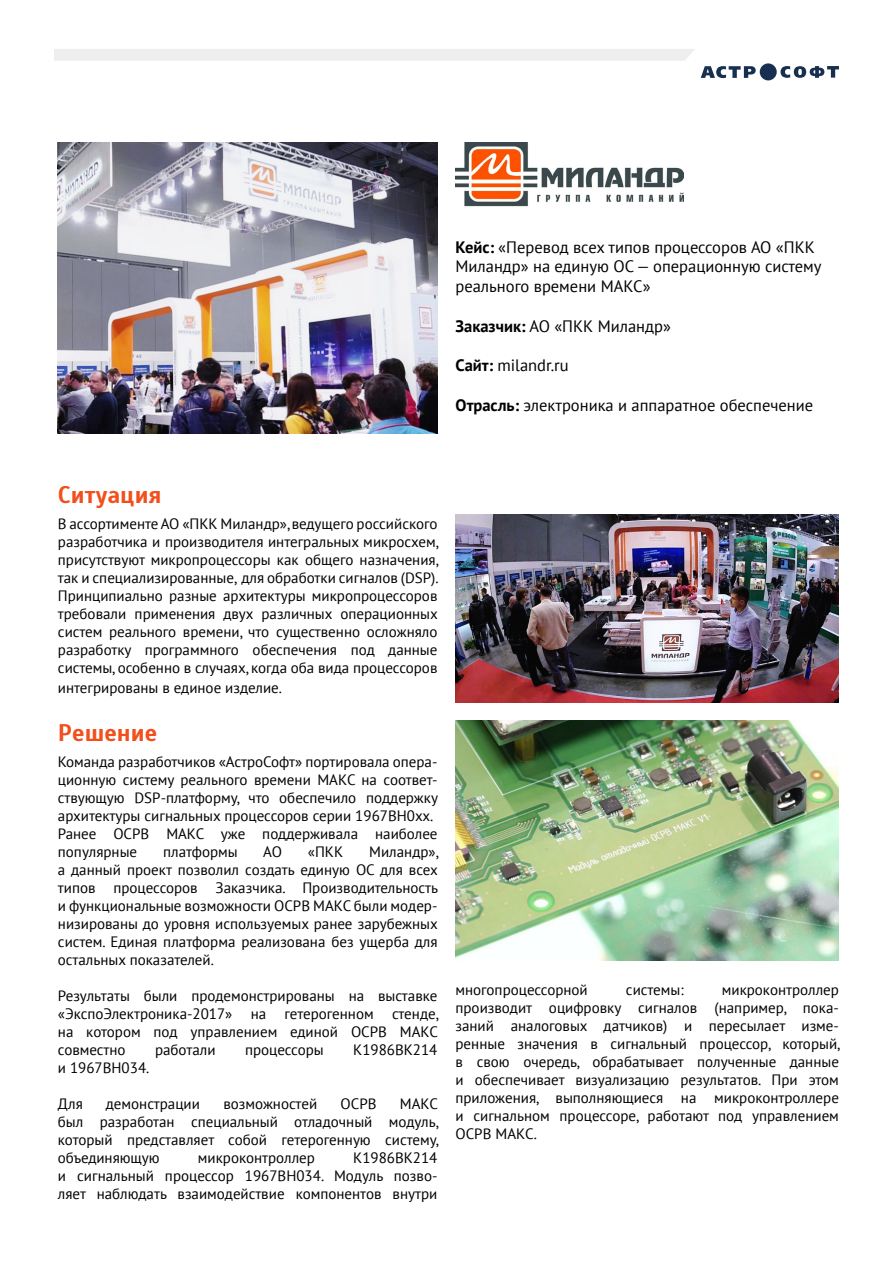
<style>
.page{position:relative;width:893px;height:1263px;background:#fff}
.page>*{position:absolute;margin:0;border:0;box-sizing:border-box;transform-origin:0 0}
.t1{font:700 24px "Scada";color:#f24f1d}
.t2{font:16.5px/19.8px "PT Sans";color:#000}
.t3{font:15px/18px "PT Sans";color:#000;text-align:justify}
.s1{font-weight:700}
</style>
<div class="page">
<img style="left:58px;top:142px;width:379px;height:291px">
<img style="left:455px;top:142px;width:229px;height:65px">
<img style="left:455px;top:720px;width:384px;height:241px">
<img style="left:455px;top:514px;width:384px;height:188px">
<div style="left:54px;top:49px;width:641px;height:12px;background:#eee"></div>
<div style="left:760px;top:63px;width:17px;height:17px;background:#18304f;border-radius:50%"></div>
<svg style="left:701px;top:66px;width:55px;height:12px"></svg>
<svg style="left:780px;top:66px;width:59px;height:12px"></svg>
<p class="t2" style="left:455px;top:236px;width:368px"><span class="s1">Кейс:</span> «Перевод всех типов процессоров АО «ПКК<br>Миландр» на единую ОС — операционную систему реального времени МАКС»</p>
<p class="t2" style="left:455px;top:316px;width:217px"><span class="s1">Заказчик:</span> АО «ПКК Миландр»</p>
<p class="t2" style="left:455px;top:355px;width:115px"><span class="s1">Сайт:</span> milandr.ru</p>
<p class="t2" style="left:455px;top:395px;width:359px"><span class="s1">Отрасль:</span> электроника и аппаратное обеспечение</p>
<h1 class="t1" style="left:58px;top:480px;width:105px">Ситуация</h1>
<p class="t3" style="left:58px;top:514px;width:382px">В ассортименте АО «ПКК Миландр», ведущего российского разработчика и производителя интегральных микросхем, присутствуют микропроцессоры как общего назначения, так и специализированные, для обработки сигналов (DSP).<br>Принципиально разные архитектуры микропроцессоров требовали применения двух различных операционных систем реального времени, что существенно осложняло разработку программного обеспечения под данные системы, особенно в случаях, когда оба вида процессоров</p>
<p class="t3" style="left:58px;top:678px;width:226px">интегрированы в единое изделие.</p>
<h1 class="t1" style="left:58px;top:718px;width:101px">Решение</h1>
<p class="t3" style="left:58px;top:752px;width:382px;text-align:left">Команда разработчиков «АстроСофт» портировала опера&shy;ционную систему реального времени МАКС на соответ&shy;ствующую DSP-платформу, что обеспечило поддержку архитектуры сигнальных процессоров серии 1967ВН0xx.<br>Ранее ОСРВ МАКС уже поддерживала наиболее популярные</p>
<p class="t3" style="left:163px;top:842px;width:76px">платформы</p>
<p class="t3" style="left:263px;top:842px;width:20px">АО</p>
<p class="t3" style="left:308px;top:842px;width:37px">«ПКК</p>
<p class="t3" style="left:58px;top:842px;width:382px;text-indent:311px">Миландр», а данный проект позволил создать единую ОС для всех типов процессоров Заказчика. Производительность и функциональные возможности ОСРВ МАКС были модер&shy;низированы до уровня используемых ранее зарубежных систем. Единая платформа реализована без ущерба для остальных показателей.</p>
<p class="t3" style="left:58px;top:986px;width:382px">Результаты были продемонстрированы на выставке «ЭкспоЭлектроника-2017» на гетерогенном стенде, на котором под управлением единой ОСРВ МАКС совместно</p>
<p class="t3" style="left:155px;top:1040px;width:62px">работали</p>
<p class="t3" style="left:245px;top:1040px;width:80px">процессоры</p>
<p class="t3" style="left:353px;top:1040px;width:86px">К1986ВК214</p>
<p class="t3" style="left:58px;top:1058px;width:93px">и 1967ВН034.</p>
<p class="t3" style="left:58px;top:1094px;width:26px">Для</p>
<p class="t3" style="left:106px;top:1094px;width:96px">демонстрации</p>
<p class="t3" style="left:223px;top:1094px;width:95px">возможностей</p>
<p class="t3" style="left:341px;top:1094px;width:37px">ОСРВ</p>
<p class="t3" style="left:58px;top:1094px;width:382px;text-indent:342px">МАКС был разработан специальный отладочный модуль, который представляет собой гетерогенную систему, объединяющую</p>
<p class="t3" style="left:58px;top:1148px;width:381px;text-indent:295px">К1986ВК214 и сигнальный процессор 1967ВН034. Модуль позво&shy;ляет наблюдать взаимодействие компонентов внутри</p>
<p class="t3" style="left:198px;top:1148px;width:119px">микроконтроллер</p>
<p class="t3" style="left:455px;top:980px;width:134px">многопроцессорной</p>
<p class="t3" style="left:626px;top:980px;width:59px">системы:</p>
<p class="t3" style="left:455px;top:980px;width:386px;text-indent:266px">микроконтроллер производит оцифровку сигналов (например, пока&shy;заний аналоговых датчиков) и пересылает изме&shy;ренные значения в сигнальный процессор, который, в свою очередь, обрабатывает полученные данные и обеспечивает визуализацию результатов. При этом приложения, выполняющиеся на микроконтроллере и сигнальном процессоре, работают под управлением ОСРВ МАКС.</p>
</div>
